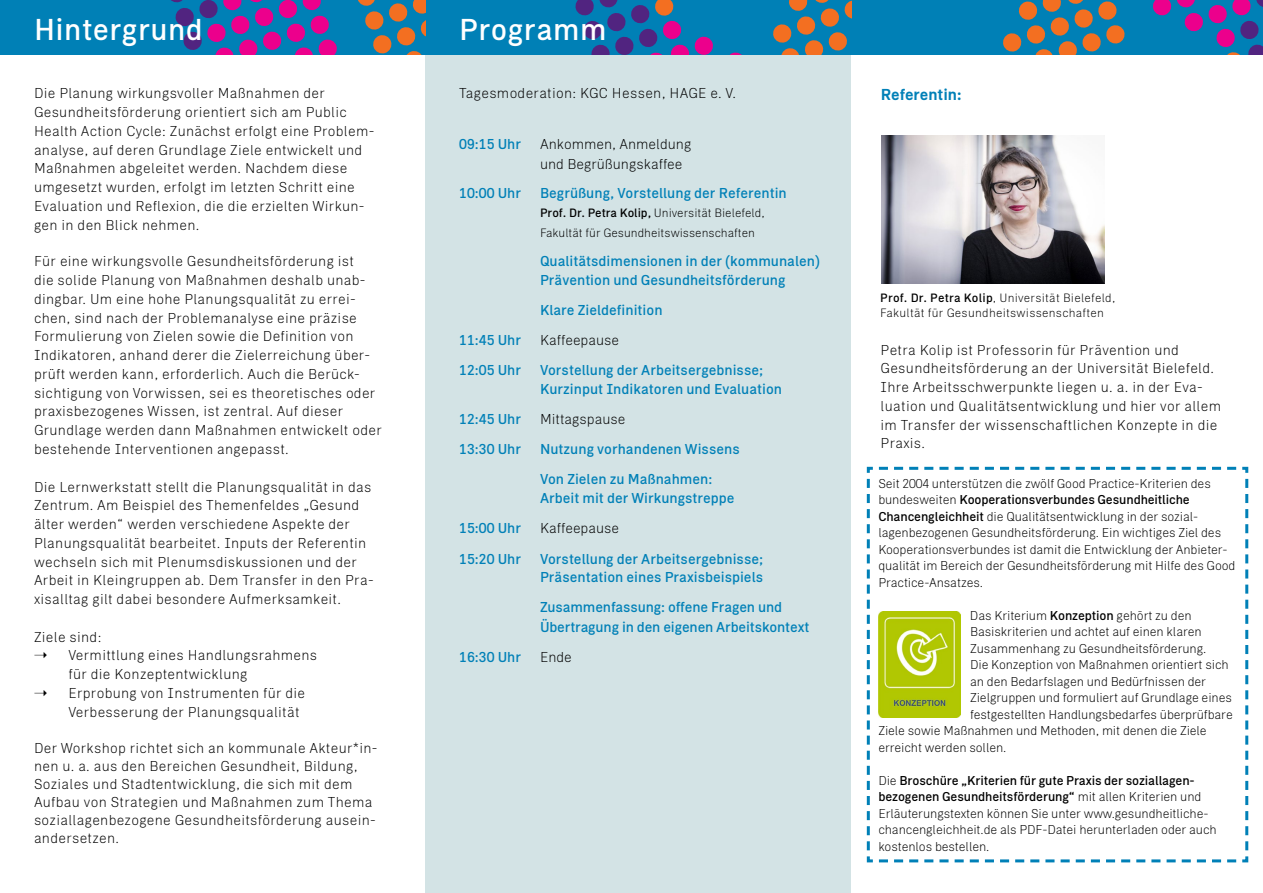
<style>
.page{position:relative;width:1263px;height:893px;background:#fff}
.page>*{position:absolute;margin:0;border:0;box-sizing:border-box;transform-origin:0 0}
.t1{font:500 30px "Zimmer";letter-spacing:.015em;color:#fff}
.t2{font:700 15.75px "Zimmer";color:#0080b7}
.t3{font:300 14.25px/18.8px "Zimmer";letter-spacing:.02em;color:#000}
.t4{font:500 14.25px/18.8px "Zimmer";color:#0080b7}
.t5{font:300 14.25px/19.5px "Zimmer";color:#000}
.t6{font:300 12.75px/16.5px "Zimmer";letter-spacing:-.01em;color:#000}
.t7{font:300 12px/19.5px "Zimmer";color:#000}
.t8{font:300 12px/15px "Zimmer";letter-spacing:.02em;color:#000}
.s1{font-weight:500}
</style>
<div class="page">
<div style="left:425px;top:0;width:425px;height:893px;background:#d3e3e5"></div>
<svg style="left:0;top:0;width:1263px;height:55px;background:#2871a4"></svg>
<svg style="left:866px;top:466px;width:383px;height:397px"></svg>
<img style="left:881px;top:135px;width:223px;height:149px">
<h1 class="t1" style="left:34px;top:11px;width:170px">Hintergrund</h1>
<h1 class="t1" style="left:459px;top:11px;width:149px">Programm</h1>
<p class="t3" style="left:34px;top:84px;width:342px">Die Planung wirkungsvoller Maßnahmen der Gesundheitsförderung orientiert sich am Public Health Action Cycle: Zunächst erfolgt eine Problem&shy;analyse, auf deren Grundlage Ziele entwickelt und Maßnahmen abgeleitet werden. Nachdem diese umgesetzt wurden, erfolgt im letzten Schritt eine Evaluation und Reflexion, die die erzielten Wirkun&shy;gen in den Blick nehmen.</p>
<p class="t3" style="left:34px;top:252px;width:349px">Für eine wirkungsvolle Gesundheitsförderung ist<br>die solide Planung von Maßnahmen deshalb unab&shy;dingbar. Um eine hohe Planungsqualität zu errei&shy;chen, sind nach der Problemanalyse eine präzise Formulierung von Zielen sowie die Definition von Indikatoren, anhand derer die Zielerreichung über&shy;prüft werden kann, erforderlich. Auch die Berück&shy;sichtigung von Vorwissen, sei es theoretisches oder praxisbezogenes Wissen, ist zentral. Auf dieser Grundlage werden dann Maßnahmen entwickelt oder bestehende Interventionen angepasst.</p>
<p class="t3" style="left:34px;top:477px;width:341px">Die Lernwerkstatt stellt die Planungsqualität in das Zentrum. Am Beispiel des Themenfeldes „Gesund älter werden“ werden verschiedene Aspekte der Planungsqualität bearbeitet. Inputs der Referentin wechseln sich mit Plenumsdiskussionen und der Arbeit in Kleingruppen ab. Dem Transfer in den Pra&shy;xisalltag gilt dabei besondere Aufmerksamkeit.</p>
<p class="t3" style="left:34px;top:627px;width:69px">Ziele sind:</p>
<p class="t3" style="left:69px;top:646px;width:250px">Vermittlung eines Handlungsrahmens für die Konzeptentwicklung</p>
<p class="t3" style="left:69px;top:683px;width:238px">Erprobung von Instrumenten für die<br>Verbesserung der Planungsqualität</p>
<p class="t3" style="left:34px;top:739px;width:345px;line-height:18px">Der Workshop richtet sich an kommunale Akteur*in&shy;nen u. a. aus den Bereichen Gesundheit, Bildung, Soziales und Stadtentwicklung, die sich mit dem Aufbau von Strategien und Maßnahmen zum Thema soziallagenbezogene Gesundheitsförderung ausein&shy;andersetzen.</p>
<p class="t3" style="left:459px;top:84px;width:278px">Tagesmoderation: KGC Hessen, HAGE e. V.</p>
<p class="t4" style="left:459px;top:135px;width:63px">09:15 Uhr</p>
<p class="t5" style="left:540px;top:134px;width:153px">Ankommen, Anmeldung und Begrüßungskaffee</p>
<p class="t4" style="left:459px;top:183px;width:63px">10:00 Uhr</p>
<p class="t4" style="left:540px;top:183px;width:248px">Begrüßung, Vorstellung der Referentin</p>
<p class="t7" style="left:540px;top:203px;width:226px"><span class="s1">Prof. Dr. Petra Kolip,</span> Universität Bielefeld,<br>Fakultät für Gesundheitswissenschaften</p>
<p class="t4" style="left:540px;top:252px;width:282px">Qualitätsdimensionen in der (kommunalen)<br>Prävention und Gesundheitsförderung</p>
<p class="t4" style="left:540px;top:301px;width:124px">Klare Zieldefinition</p>
<p class="t4" style="left:459px;top:331px;width:63px">11:45 Uhr</p>
<p class="t5" style="left:540px;top:330px;width:81px">Kaffeepause</p>
<p class="t4" style="left:459px;top:360px;width:63px">12:05 Uhr</p>
<p class="t4" style="left:540px;top:360px;width:244px;line-height:19.5px">Vorstellung der Arbeitsergebnisse;<br>Kurzinput Indikatoren und Evaluation</p>
<p class="t4" style="left:459px;top:410px;width:63px">12:45 Uhr</p>
<p class="t5" style="left:540px;top:409px;width:87px">Mittagspause</p>
<p class="t4" style="left:459px;top:440px;width:63px">13:30 Uhr</p>
<p class="t4" style="left:540px;top:435px;width:201px;line-height:29.4px">Nutzung vorhandenen Wissens<br>Von Zielen zu Maßnahmen:</p>
<p class="t4" style="left:540px;top:489px;width:196px">Arbeit mit der Wirkungstreppe</p>
<p class="t4" style="left:459px;top:519px;width:63px">15:00 Uhr</p>
<p class="t5" style="left:540px;top:519px;width:81px">Kaffeepause</p>
<p class="t4" style="left:459px;top:549px;width:63px">15:20 Uhr</p>
<p class="t4" style="left:540px;top:549px;width:225px">Vorstellung der Arbeitsergebnisse;<br>Präsentation eines Praxisbeispiels</p>
<p class="t4" style="left:540px;top:597px;width:271px;line-height:19.5px">Zusammenfassung: offene Fragen und<br>Übertragung in den eigenen Arbeitskontext</p>
<p class="t4" style="left:459px;top:647px;width:63px">16:30 Uhr</p>
<p class="t3" style="left:540px;top:648px;width:33px">Ende</p>
<p class="t2" style="left:881px;top:85px;width:82px">Referentin:</p>
<p class="t8" style="left:880px;top:290px;width:237px"><span class="s1">Prof. Dr. Petra Kolip</span>, Universität Bielefeld,<br>Fakultät für Gesundheitswissenschaften</p>
<p class="t3" style="left:880px;top:340px;width:342px">Petra Kolip ist Professorin für Prävention und Gesundheitsförderung an der Universität Bielefeld.<br>Ihre Arbeitsschwerpunkte liegen u. a. in der Eva&shy;luation und Qualitätsentwicklung und hier vor allem im Transfer der wissenschaftlichen Konzepte in die Praxis.</p>
<p class="t6" style="left:878px;top:475px;width:359px">Seit 2004 unterstützen die zwölf Good Practice-Kriterien des bundesweiten <span class="s1">Kooperationsverbundes Gesundheitliche Chancengleichheit</span> die Qualitätsentwicklung in der sozial&shy;lagenbezogenen Gesundheitsförderung. Ein wichtiges Ziel des Kooperationsverbundes ist damit die Entwicklung der Anbieter&shy;qualität im Bereich der Gesundheitsförderung mit Hilfe des Good Practice-Ansatzes.</p>
<p class="t6" style="left:970px;top:607px;width:223px">Das Kriterium <span class="s1">Konzeption</span> gehört zu den</p>
<p class="t6" style="left:970px;top:624px;width:233px">Basiskriterien und achtet auf einen klaren</p>
<p class="t6" style="left:970px;top:640px;width:238px">Zusammenhang zu Gesundheitsförderung.</p>
<p class="t6" style="left:970px;top:657px;width:260px">Die Konzeption von Maßnahmen orientiert sich</p>
<p class="t6" style="left:970px;top:673px;width:238px">an den Bedarfslagen und Bedürfnissen der</p>
<p class="t6" style="left:970px;top:690px;width:263px">Zielgruppen und formuliert auf Grundlage eines</p>
<p class="t6" style="left:970px;top:706px;width:264px">festgestellten Handlungsbedarfes überprüfbare</p>
<p class="t6" style="left:878px;top:723px;width:330px">Ziele sowie Maßnahmen und Methoden, mit denen die Ziele</p>
<p class="t6" style="left:878px;top:739px;width:130px">erreicht werden sollen.</p>
<p class="t6" style="left:878px;top:772px;width:340px">Die <span class="s1">Broschüre „Kriterien für gute Praxis der soziallagen&shy;bezogenen Gesundheitsförderung“</span> mit allen Kriterien und Erläuterungstexten können Sie unter www.gesundheitliche&shy;chancengleichheit.de als PDF-Datei herunterladen oder auch kostenlos bestellen.</p>
</div>
